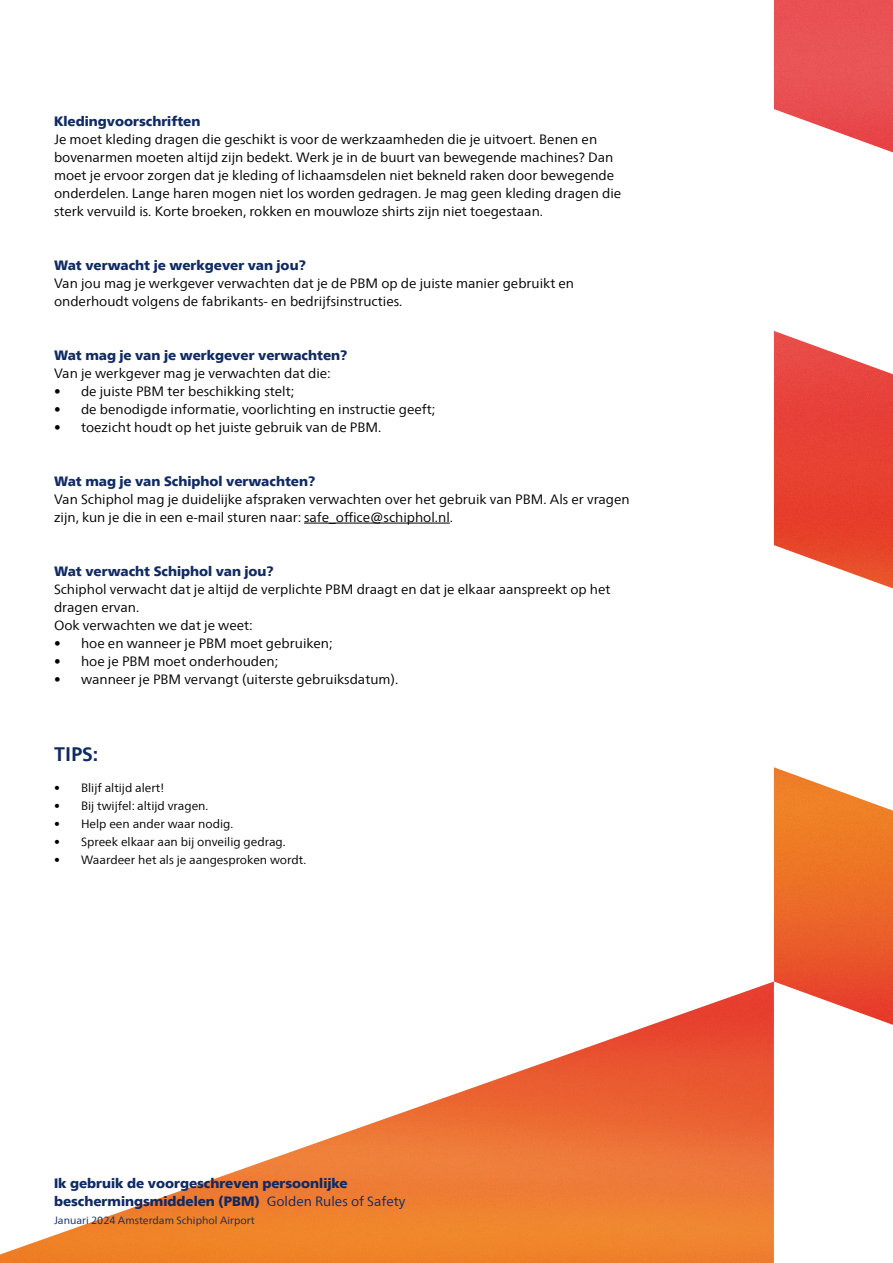
<style>
.page{position:relative;width:893px;height:1263px;background:#fff}
.page>*{position:absolute;margin:0;border:0;box-sizing:border-box;transform-origin:0 0}
.t1{font:700 19.5px "Frutigerfor Schiphol";color:#102a62}
.t2{font:13.5px/18px "Frutigerfor Schiphol";color:#000}
.t3{font:900 13.5px/18px "Frutigerfor Schiphol";color:#102a62}
.t4{font:12px "Frutigerfor Schiphol";color:#000}
.t5{font:10.5px "Frutigerfor Schiphol";color:#102a62}
.s1{font-weight:400}
</style>
<div class="page">
<img style="left:0;top:981px;width:774px;height:282px">
<img style="left:774px;top:0;width:119px;height:1025px">
<hr style="left:304px;top:523px;width:146px;height:1px;background:#000">
<p class="t3" style="left:54px;top:112px;width:148px">Kledingvoorschriften</p>
<p class="t2" style="left:54px;top:130px;width:569px">Je moet kleding dragen die geschikt is voor de werkzaamheden die je uitvoert. Benen en bovenarmen moeten altijd zijn bedekt. Werk je in de buurt van bewegende machines? Dan moet je ervoor zorgen dat je kleding of lichaamsdelen niet bekneld raken door bewegende onderdelen. Lange haren mogen niet los worden gedragen. Je mag geen kleding dragen die sterk vervuild is. Korte broeken, rokken en mouwloze shirts zijn niet toegestaan.</p>
<p class="t3" style="left:54px;top:256px;width:253px">Wat verwacht je werkgever van jou?</p>
<p class="t2" style="left:54px;top:274px;width:522px">Van jou mag je werkgever verwachten dat je de PBM op de juiste manier gebruikt en onderhoudt volgens de fabrikants- en bedrijfsinstructies.</p>
<p class="t3" style="left:54px;top:346px;width:295px">Wat mag je van je werkgever verwachten?</p>
<p class="t2" style="left:54px;top:364px;width:278px">Van je werkgever mag je verwachten dat die:</p>
<p class="t2" style="left:54px;top:382px;width:242px">• de juiste PBM ter beschikking stelt;</p>
<p class="t2" style="left:54px;top:400px;width:383px">• de benodigde informatie, voorlichting en instructie geeft;</p>
<p class="t2" style="left:54px;top:418px;width:329px">• toezicht houdt op het juiste gebruik van de PBM.</p>
<p class="t3" style="left:54px;top:472px;width:263px">Wat mag je van Schiphol verwachten?</p>
<p class="t2" style="left:54px;top:490px;width:577px">Van Schiphol mag je duidelijke afspraken verwachten over het gebruik van PBM. Als er vragen zijn, kun je die in een e-mail sturen naar: safe_office@schiphol.nl.</p>
<p class="t3" style="left:54px;top:562px;width:221px">Wat verwacht Schiphol van jou?</p>
<p class="t2" style="left:54px;top:580px;width:558px">Schiphol verwacht dat je altijd de verplichte PBM draagt en dat je elkaar aanspreekt op het dragen ervan.<br>Ook verwachten we dat je weet:</p>
<p class="t2" style="left:54px;top:634px;width:280px">• hoe en wanneer je PBM moet gebruiken;</p>
<p class="t2" style="left:54px;top:652px;width:226px">• hoe je PBM moet onderhouden;</p>
<p class="t2" style="left:54px;top:670px;width:346px">• wanneer je PBM vervangt (uiterste gebruiksdatum).</p>
<h1 class="t1" style="left:54px;top:743px;width:46px">TIPS:</h1>
<p class="t4" style="left:54px;top:781px;width:112px">• Blijf altijd alert!</p>
<p class="t4" style="left:54px;top:799px;width:156px">• Bij twijfel: altijd vragen.</p>
<p class="t4" style="left:54px;top:817px;width:181px">• Help een ander waar nodig.</p>
<p class="t4" style="left:54px;top:835px;width:233px">• Spreek elkaar aan bij onveilig gedrag.</p>
<p class="t4" style="left:54px;top:853px;width:254px">• Waardeer het als je aangesproken wordt.</p>
<p class="t3" style="left:54px;top:1174px;width:353px">Ik gebruik de voorgeschreven persoonlijke beschermingsmiddelen (PBM) <span class="s1">Golden Rules of Safety</span></p>
<p class="t5" style="left:54px;top:1214px;width:202px">Januari 2024 Amsterdam Schiphol Airport</p>
</div>
